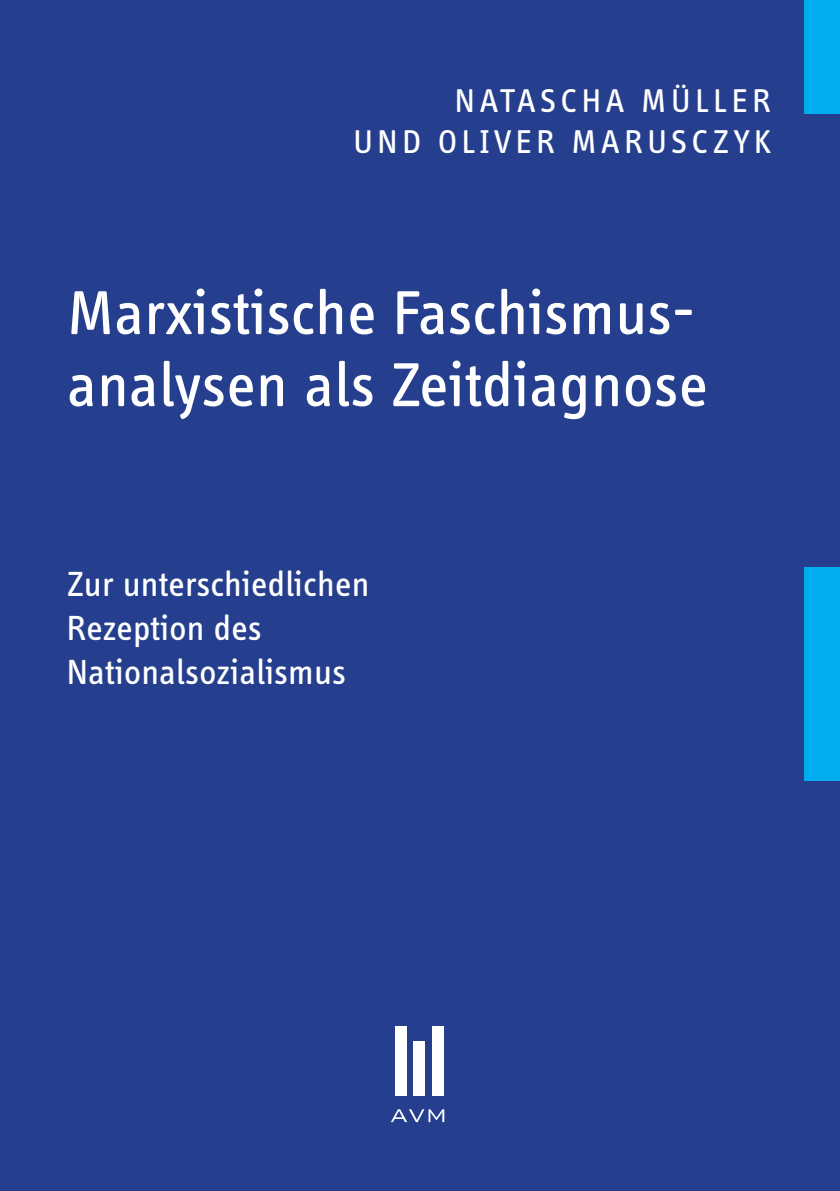
<style>
.page{position:relative;width:840px;height:1191px;background:#fff}
.page>*{position:absolute;margin:0;border:0;box-sizing:border-box;transform-origin:0 0}
.t1{font:64px/72px "Info OT Disp";letter-spacing:.005em;color:#fff}
.t2{font:36px/44px "Info OT Disp";letter-spacing:.005em;color:#fff}
.t3{font:34px/40.8px "Info OT Disp";letter-spacing:.14em;color:#fff;text-align:right}
</style>
<div class="page">
<div style="left:0;top:0;width:839px;height:1191px;background:#253f8e"></div>
<div style="left:804px;top:0;width:35px;height:113px;background:#00aeef"></div>
<svg style="left:391px;top:1109px;width:53px;height:13px"></svg>
<div style="left:394px;top:1026px;width:12px;height:70px;background:#fff"></div>
<div style="left:431px;top:1026px;width:12px;height:70px;background:#fff"></div>
<div style="left:413px;top:1041px;width:12px;height:55px;background:#fff"></div>
<div style="left:804px;top:567px;width:35px;height:214px;background:#00aeef"></div>
<p class="t3" style="left:353px;top:80px;width:419px">Natascha Müller<br>und Oliv er Marusczyk</p>
<h1 class="t1" style="left:67px;top:275px;width:642px">Marxistische Faschismus&shy;analysen als Zeitdiagnose</h1>
<p class="t2" style="left:67px;top:561px;width:304px">Zur unterschiedlichen<br>Rezeption des<br>Nationalsozialismus</p>
</div>
